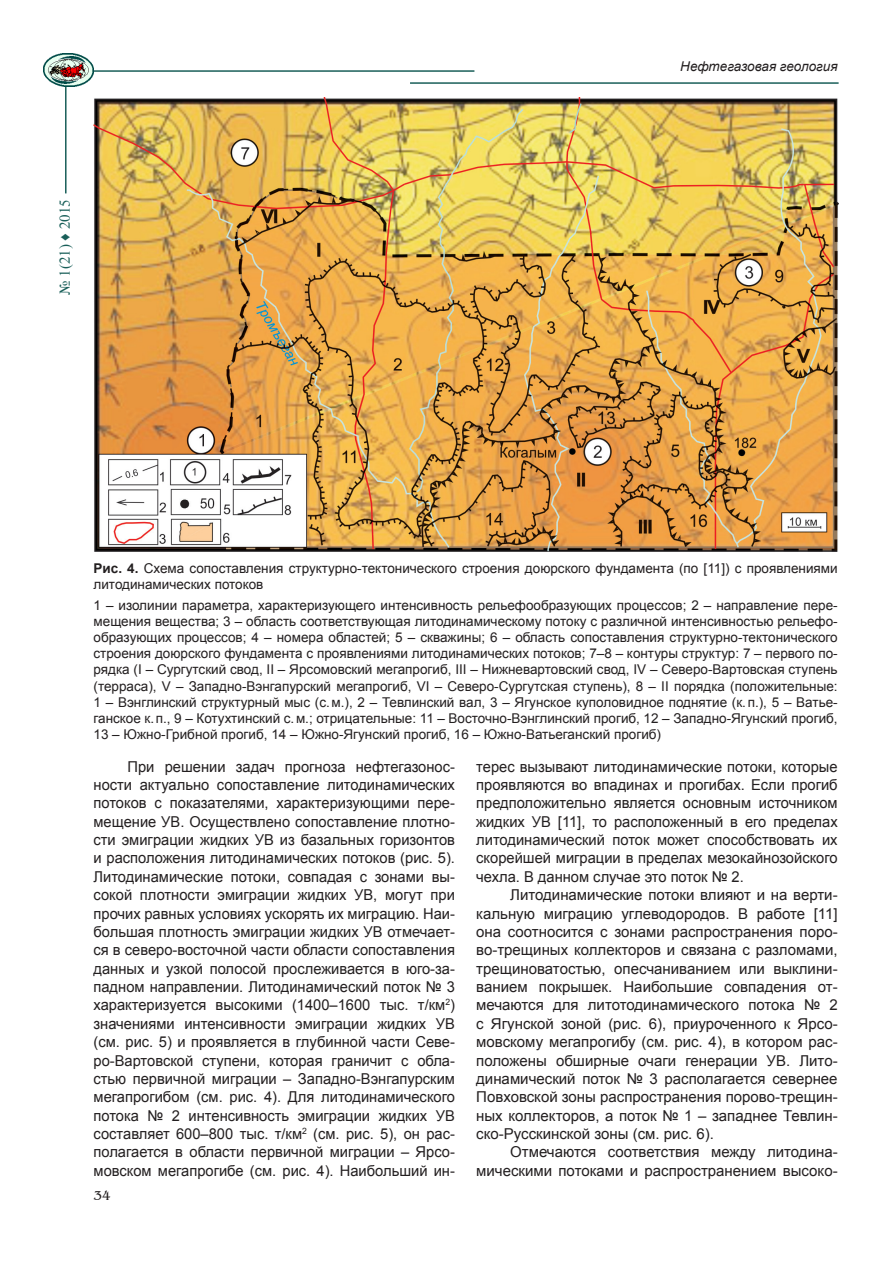
<style>
.page{position:relative;width:893px;height:1263px;background:#fff}
.page>*{position:absolute;margin:0;border:0;box-sizing:border-box;transform-origin:0 0}
.t1{font:15px/18.3px "Arial";color:#231f20;text-align:justify}
.t2{font:15px "Times New Roman";color:#195f59}
.t3{font:13.5px/16.2px "Arial";color:#231f20}
.t4{font:italic 13.5px "Arial";color:#231f20}
.t5{font:13.5px "AG Benguiat";color:#231f20}
.s1{font-weight:700}
</style>
<div class="page">
<hr style="left:65px;top:71px;width:2px;height:122px;background:#195f59">
<hr style="left:61px;top:70px;width:413px;height:2px;background:#195f59">
<hr style="left:410px;top:82px;width:429px;height:2px;background:#195f59">
<img style="left:43px;top:54px;width:51px;height:32px">
<img style="left:94px;top:98px;width:745px;height:454px">
<p class="t2" style="left:55px;top:295px;width:97px;rotate:-90deg">№ 1(21) ♦ 2015</p>
<p class="t4" style="left:680px;top:57px;width:159px">Нефтегазовая геология</p>
<p class="t3" style="left:94px;top:560px;width:746px"><span class="s1">Рис. 4.</span> Схема сопоставления структурно-тектонического строения доюрского фундамента (по [11]) с проявлениями литодинамических потоков</p>
<p class="t3" style="left:94px;top:597px;width:746px;text-align:justify">1 – изолинии параметра, характеризующего интенсивность рельефообразующих процессов; 2 – направление пере&shy;мещения вещества; 3 – область соответствующая литодинамическому потоку с различной интенсивностью рельефо&shy;образующих процессов; 4 – номера областей; 5 – скважины; 6 – область сопоставления структурно-тектонического строения доюрского фундамента с проявлениями литодинамических потоков; 7–8 – контуры структур: 7 – первого по&shy;рядка (I – Сургутский свод, II – Ярсомовский мегапрогиб, III – Нижневартовский свод, IV – Северо-Вартовская ступень (терраса), V – Западно-Вэнгапурский мегапрогиб, VI – Северо-Сургутская ступень), 8 – II порядка (положительные:<br>1 – Вэнглинский структурный мыс (с.м.), 2 – Тевлинский вал, 3 – Ягунское куполовидное поднятие (к.п.), 5 – Ватье&shy;ганское к.п., 9 – Котухтинский с.м.; отрицательные: 11 – Восточно-Вэнглинский прогиб, 12 – Западно-Ягунский прогиб, 13 – Южно-Грибной прогиб, 14 – Южно-Ягунский прогиб, 16 – Южно-Ватьеганский прогиб)</p>
<p class="t1" style="left:94px;top:757px;width:363px;text-indent:34px">При решении задач прогноза нефтегазонос&shy;ности актуально сопоставление литодинамических потоков с показателями, характеризующими пере&shy;мещение УВ. Осуществлено сопоставление плотно&shy;сти эмиграции жидких УВ из базальных горизонтов и расположения литодинамических потоков (рис. 5).<br>Литодинамические потоки, совпадая с зонами вы&shy;сокой плотности эмиграции жидких УВ, могут при прочих равных условиях ускорять их миграцию. Наи&shy;большая плотность эмиграции жидких УВ отмечает&shy;ся в северо-восточной части области сопоставления данных и узкой полосой прослеживается в юго-за&shy;падном направлении. Литодинамический поток № 3 характеризуется высокими (1400–1600 тыс. т/км<sup>2</sup>) значениями интенсивности эмиграции жидких УВ (см. рис. 5) и проявляется в глубинной части Севе&shy;ро-Вартовской ступени, которая граничит с обла&shy;стью первичной миграции – Западно-Вэнгапурским мегапрогибом (см. рис. 4). Для литодинамического потока № 2 интенсивность эмиграции жидких УВ составляет 600–800 тыс. т/км<sup>2</sup> (см. рис. 5), он рас&shy;полагается в области первичной миграции – Ярсо&shy;мовском мегапрогибе (см. рис. 4). Наибольший ин-</p>
<p class="t1" style="left:476px;top:757px;width:363px">терес вызывают литодинамические потоки, которые проявляются во впадинах и прогибах. Если прогиб предположительно является основным источником жидких УВ [11], то расположенный в его пределах литодинамический поток может способствовать их скорейшей миграции в пределах мезокайнозойского чехла. В данном случае это поток № 2.</p>
<p class="t1" style="left:476px;top:886px;width:363px;text-indent:34px">Литодинамические потоки влияют и на верти&shy;кальную миграцию углеводородов. В работе [11] она соотносится с зонами распространения поро&shy;во-трещиных коллекторов и связана с разломами, трещиноватостью, опесчаниванием или выклини&shy;ванием покрышек. Наибольшие совпадения от&shy;мечаются для литотодинамического потока № 2 с Ягунской зоной (рис. 6), приуроченного к Ярсо&shy;мовскому мегапрогибу (см. рис. 4), в котором рас&shy;положены обширные очаги генерации УВ. Лито&shy;динамический поток № 3 располагается севернее Повховской зоны распространения порово-трещин&shy;ных коллекторов, а поток № 1 – западнее Тевлин&shy;ско-Русскинской зоны (см. рис. 6).</p>
<p class="t1" style="left:476px;top:1143px;width:363px;text-align:right">Отмечаются соответствия между литодина&shy;мическими потоками и распространением высоко-</p>
<p class="t5" style="left:94px;top:1188px;width:19px">34</p>
</div>
